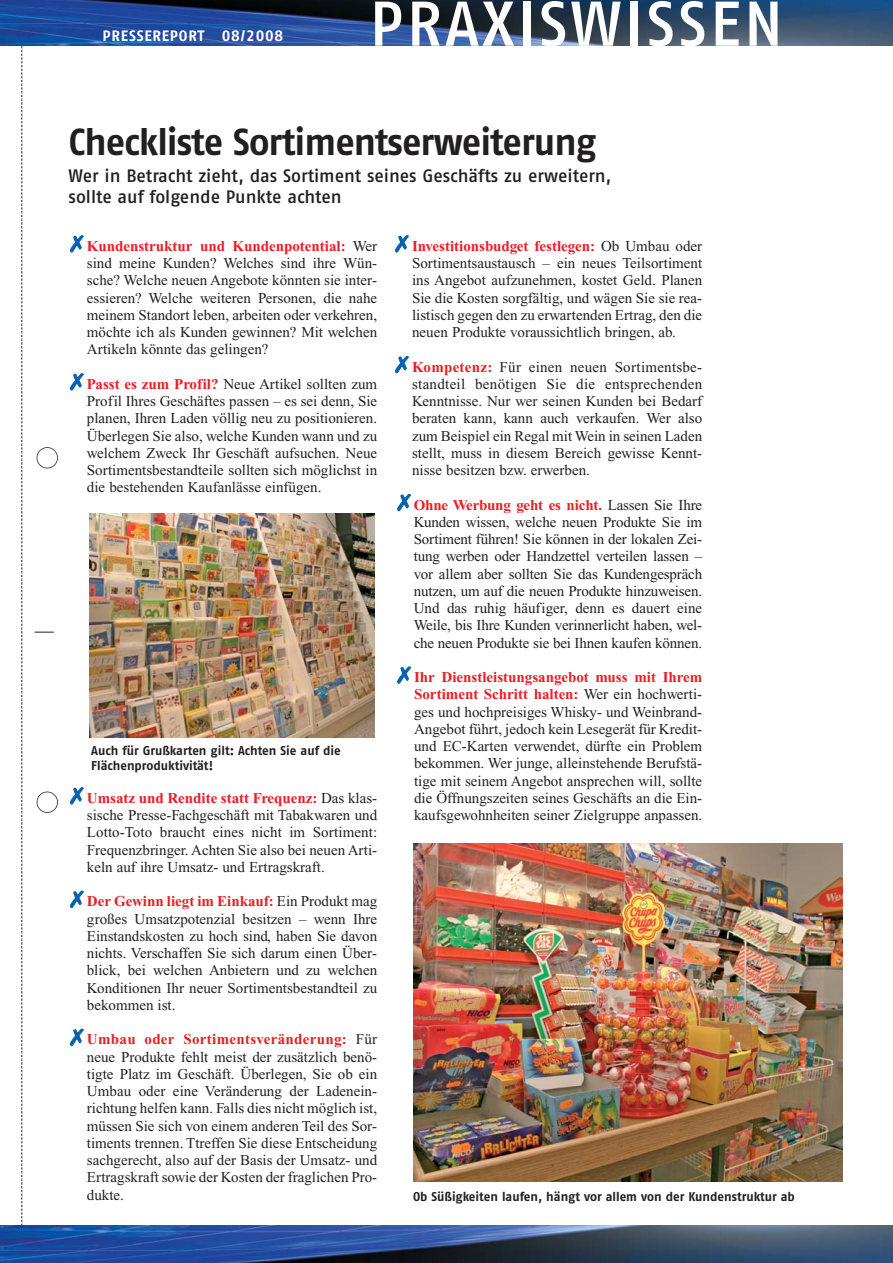
<style>
.page{position:relative;width:893px;height:1263px;background:#fff}
.page>*{position:absolute;margin:0;border:0;box-sizing:border-box;transform-origin:0 0}
.t1{font:63px "Fago No Med Tf";letter-spacing:.05em;color:#fff}
.t2{font:37.5px "Fago No Bold Tf";letter-spacing:-.025em;color:#231f20}
.t3{font:18px/21px "Fago No Med Tf";color:#231f20}
.t4{font:15px/17.2px "Times New Roman";color:#231f20;text-align:justify}
.t5{font:15px "Fago No Bold Tf";letter-spacing:.05em;color:#fff}
.t6{font:15px "Fago No Regular Tf";letter-spacing:.05em;color:#fff}
.t7{font:12.75px/15px "Fago No Bold Tf";color:#231f20}
.s1{font-family:"Fago No Bold Tf"}
.s2{color:#0661af}
.s3{font-weight:700;color:#ed1c24}
</style>
<div class="page">
<svg style="left:21px;top:45px;width:1px;height:1181px"></svg>
<img style="left:1px;top:0;width:892px;height:45px">
<svg style="left:35px;top:632px;width:19px;height:1px"></svg>
<div style="left:37px;top:792px;width:21px;height:21px;border:2px solid #231f20;border-radius:50%"></div>
<div style="left:37px;top:447px;width:21px;height:21px;border:2px solid #231f20;border-radius:50%"></div>
<img style="left:0;top:1226px;width:893px;height:37px">
<img style="left:413px;top:843px;width:429px;height:338px">
<img style="left:90px;top:513px;width:285px;height:224px">
<p class="t5" style="left:103px;top:30px;width:182px">PRESSEREPORT 08/2008</p>
<h1 class="t1" style="left:369px;top:1px;width:415px">PRAXISWISSEN</h1>
<p class="t6" style="left:511px;top:30px;width:180px"><span class="s1">PRESSE</span>REPORT <span class="s1">08</span>/2006</p>
<h2 class="t2" style="left:69px;top:129px;width:529px">Checkliste Sortimentserweiterung</h2>
<p class="t3" style="left:69px;top:167px;width:544px">Wer in Betracht zieht, das Sortiment seines Geschäfts zu erweitern, sollte auf folgende Punkte achten</p>
<p class="t4" style="left:87px;top:239px;width:292px;text-indent:-17px"><span class="s2">✗</span> <span class="s3">Kundenstruktur und Kundenpotential:</span> Wer sind meine Kunden? Welches sind ihre Wün&shy;sche? Welche neuen Angebote könnten sie inter&shy;essieren? Welche weiteren Personen, die nahe meinem Standort leben, arbeiten oder verkehren, möchte ich als Kunden gewinnen? Mit welchen Artikeln könnte das gelingen?</p>
<p class="t4" style="left:87px;top:377px;width:292px;text-indent:-17px"><span class="s2">✗</span> <span class="s3">Passt es zum Profil?</span> Neue Artikel sollten zum Profil Ihres Geschäftes passen – es sei denn, Sie planen, Ihren Laden völlig neu zu positionieren.<br>Überlegen Sie also, welche Kunden wann und zu welchem Zweck Ihr Geschäft aufsuchen. Neue Sortimentsbestandteile sollten sich möglichst in die bestehenden Kaufanlässe einfügen.</p>
<p class="t7" style="left:91px;top:744px;width:251px">Auch für Grußkarten gilt: Achten Sie auf die<br>Flächenproduktivität!</p>
<p class="t4" style="left:87px;top:791px;width:292px;text-indent:-17px"><span class="s2">✗</span> <span class="s3">Umsatz und Rendite statt Frequenz:</span> Das klas&shy;sische Presse-Fachgeschäft mit Tabakwaren und Lotto-Toto braucht eines nicht im Sortiment:<br>Frequenzbringer. Achten Sie also bei neuen Arti&shy;keln auf ihre Umsatz- und Ertragskraft.</p>
<p class="t4" style="left:87px;top:894px;width:292px;text-indent:-17px"><span class="s2">✗</span> <span class="s3">Der Gewinn liegt im Einkauf:</span> Ein Produkt mag großes Umsatzpotenzial besitzen – wenn Ihre Einstandskosten zu hoch sind, haben Sie davon nichts. Verschaffen Sie sich darum einen Über&shy;blick, bei welchen Anbietern und zu welchen Konditionen Ihr neuer Sortimentsbestandteil zu bekommen ist.</p>
<p class="t4" style="left:87px;top:1032px;width:292px;text-indent:-17px"><span class="s2">✗</span> <span class="s3">Umbau oder Sortimentsveränderung:</span> Für neue Produkte fehlt meist der zusätzlich benö&shy;tigte Platz im Geschäft. Überlegen, Sie ob ein Umbau oder eine Veränderung der Ladenein&shy;richtung helfen kann. Falls dies nicht möglich ist, müssen Sie sich von einem anderen Teil des Sor&shy;timents trennen. Ttreffen Sie diese Entscheidung sachgerecht, also auf der Basis der Umsatz- und Ertragskraft sowie der Kosten der fraglichen Pro&shy;dukte.</p>
<p class="t4" style="left:412px;top:239px;width:292px;text-indent:-17px"><span class="s2">✗</span> <span class="s3">Investitionsbudget festlegen:</span> Ob Umbau oder Sortimentsaustausch – ein neues Teilsortiment ins Angebot aufzunehmen, kostet Geld. Planen Sie die Kosten sorgfältig, und wägen Sie sie rea&shy;listisch gegen den zu erwartenden Ertrag, den die neuen Produkte voraussichtlich bringen, ab.</p>
<p class="t4" style="left:412px;top:359px;width:292px;text-indent:-17px"><span class="s2">✗</span> <span class="s3">Kompetenz:</span> Für einen neuen Sortimentsbe&shy;standteil benötigen Sie die entsprechenden Kenntnisse. Nur wer seinen Kunden bei Bedarf beraten kann, kann auch verkaufen. Wer also zum Beispiel ein Regal mit Wein in seinen Laden stellt, muss in diesem Bereich gewisse Kennt&shy;nisse besitzen bzw. erwerben.</p>
<p class="t4" style="left:414px;top:497px;width:290px;text-indent:-16px"><span class="s2">✗</span> <span class="s3">Ohne Werbung geht es nicht.</span> Lassen Sie Ihre Kunden wissen, welche neuen Produkte Sie im Sortiment führen! Sie können in der lokalen Zei&shy;tung werben oder Handzettel verteilen lassen – vor allem aber sollten Sie das Kundengespräch nutzen, um auf die neuen Produkte hinzuweisen.<br>Und das ruhig häufiger, denn es dauert eine Weile, bis Ihre Kunden verinnerlicht haben, wel&shy;che neuen Produkte sie bei Ihnen kaufen können.</p>
<p class="t4" style="left:414px;top:670px;width:290px;text-indent:-16px"><span class="s2">✗</span> <span class="s3">Ihr Dienstleistungsangebot muss mit Ihrem Sortiment Schritt halten:</span> Wer ein hochwerti&shy;ges und hochpreisiges Whisky- und Weinbrand-Angebot führt, jedoch kein Lesegerät für Kredit&shy;und EC-Karten verwendet, dürfte ein Problem bekommen. Wer junge, alleinstehende Berufstä&shy;tige mit seinem Angebot ansprechen will, sollte die Öffnungszeiten seines Geschäfts an die Ein&shy;kaufsgewohnheiten seiner Zielgruppe anpassen.</p>
<p class="t7" style="left:413px;top:1190px;width:383px">Ob Süßigkeiten laufen, hängt vor allem von der Kundenstruktur ab</p>
</div>
